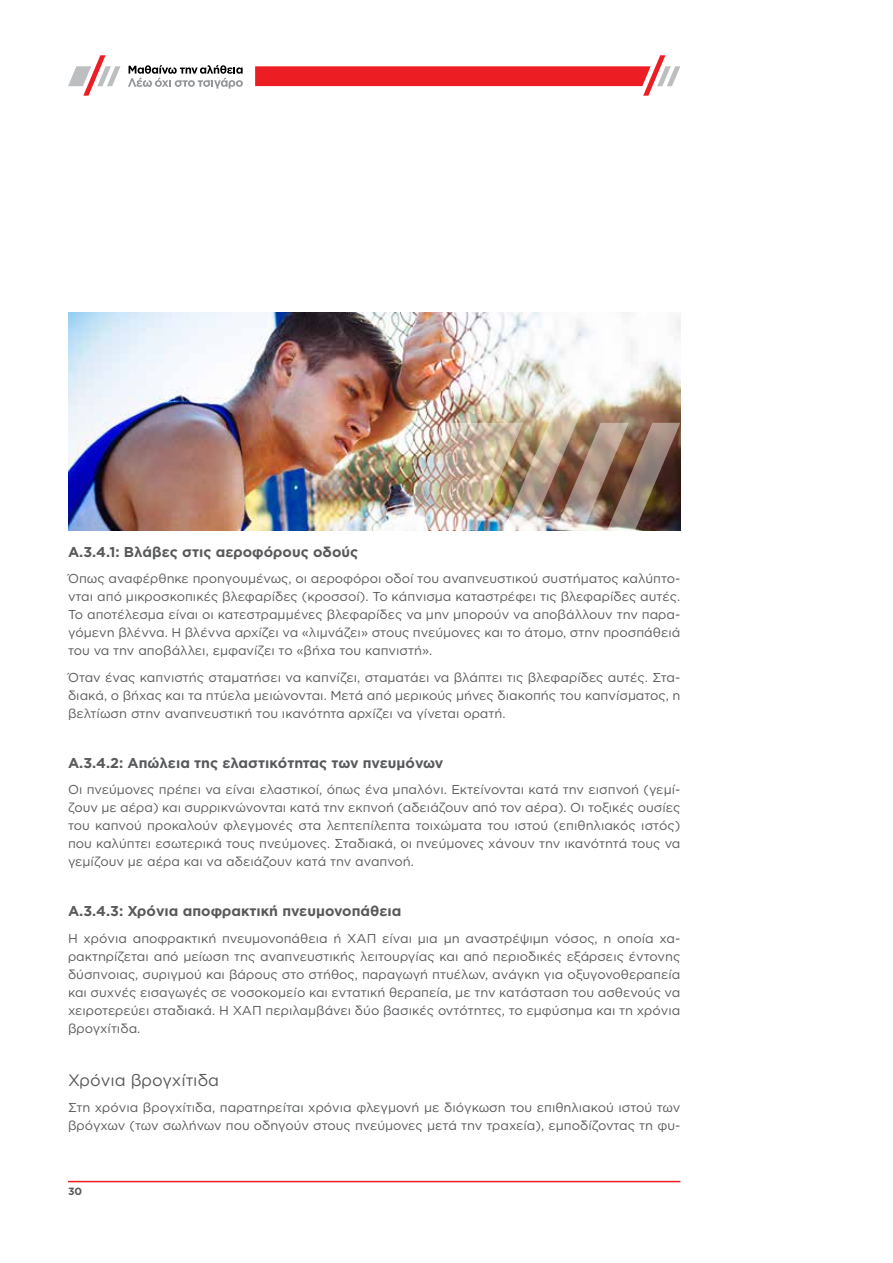
<style>
.page{position:relative;width:893px;height:1263px;background:#fff}
.page>*{position:absolute;margin:0;border:0;box-sizing:border-box;transform-origin:0 0}
.t1{font:16.5px "Gotham Greek";color:#58595b}
.t2{font:700 14.25px "Gotham Greek";color:#58595b}
.t3{font:12.9px/18px "Gotham Greek";color:#58595b;text-align:justify}
.t4{font:700 10.5px "Gotham Greek";color:#58595b}
</style>
<div class="page">
<hr style="left:68px;top:1181px;width:612px;height:1px;background:#ed1d24">
<svg style="left:68px;top:55px;width:52px;height:41px"></svg>
<svg style="left:128px;top:65px;width:115px;height:24px"></svg>
<svg style="left:255px;top:55px;width:425px;height:41px"></svg>
<img style="left:68px;top:313px;width:330px;height:217px">
<img style="left:398px;top:313px;width:282px;height:217px">
<p class="t2" style="left:68px;top:543px;width:292px">Α.3.4.1: Βλάβες στις αεροφόρους οδούς</p>
<p class="t3" style="left:68px;top:569px;width:614px">Όπως αναφέρθηκε προηγουμένως, οι αεροφόροι οδοί του αναπνευστικού συστήματος καλύπτο&shy;νται από μικροσκοπικές βλεφαρίδες (κροσσοί). Το κάπνισμα καταστρέφει τις βλεφαρίδες αυτές.<br>Το αποτέλεσμα είναι οι κατεστραμμένες βλεφαρίδες να μην μπορούν να αποβάλλουν την παρα&shy;γόμενη βλέννα. Η βλέννα αρχίζει να «λιμνάζει» στους πνεύμονες και το άτομο, στην προσπάθειά του να την αποβάλλει, εμφανίζει το «βήχα του καπνιστή».</p>
<p class="t3" style="left:68px;top:668px;width:614px">Όταν ένας καπνιστής σταματήσει να καπνίζει, σταματάει να βλάπτει τις βλεφαρίδες αυτές. Στα&shy;διακά, ο βήχας και τα πτύελα μειώνονται. Μετά από μερικούς μήνες διακοπής του καπνίσματος, η βελτίωση στην αναπνευστική του ικανότητα αρχίζει να γίνεται ορατή.</p>
<p class="t2" style="left:68px;top:755px;width:377px">Α.3.4.2: Απώλεια της ελαστικότητας των πνευμόνων</p>
<p class="t3" style="left:68px;top:781px;width:614px">Οι πνεύμονες πρέπει να είναι ελαστικοί, όπως ένα μπαλόνι. Εκτείνονται κατά την εισπνοή (γεμί&shy;ζουν με αέρα) και συρρικνώνονται κατά την εκπνοή (αδειάζουν από τον αέρα). Οι τοξικές ουσίες του καπνού προκαλούν φλεγμονές στα λεπτεπίλεπτα τοιχώματα του ιστού (επιθηλιακός ιστός) που καλύπτει εσωτερικά τους πνεύμονες. Σταδιακά, οι πνεύμονες χάνουν την ικανότητά τους να γεμίζουν με αέρα και να αδειάζουν κατά την αναπνοή.</p>
<p class="t2" style="left:68px;top:903px;width:335px">Α.3.4.3: Χρόνια αποφρακτική πνευμονοπάθεια</p>
<p class="t3" style="left:68px;top:929px;width:614px">Η χρόνια αποφρακτική πνευμονοπάθεια ή ΧΑΠ είναι μια μη αναστρέψιμη νόσος, η οποία χα&shy;ρακτηρίζεται από μείωση της αναπνευστικής λειτουργίας και από περιοδικές εξάρσεις έντονης δύσπνοιας, συριγμού και βάρους στο στήθος, παραγωγή πτυέλων, ανάγκη για οξυγονοθεραπεία και συχνές εισαγωγές σε νοσοκομείο και εντατική θεραπεία, με την κατάσταση του ασθενούς να χειροτερεύει σταδιακά. Η ΧΑΠ περιλαμβάνει δύο βασικές οντότητες, το εμφύσημα και τη χρόνια βρογχίτιδα.</p>
<p class="t1" style="left:68px;top:1071px;width:153px">Χρόνια βρογχίτιδα</p>
<p class="t3" style="left:68px;top:1099px;width:614px">Στη χρόνια βρογχίτιδα, παρατηρείται χρόνια φλεγμονή με διόγκωση του επιθηλιακού ιστού των βρόγχων (των σωλήνων που οδηγούν στους πνεύμονες μετά την τραχεία), εμποδίζοντας τη φυ-</p>
<p class="t4" style="left:68px;top:1185px;width:16px">30</p>
</div>
